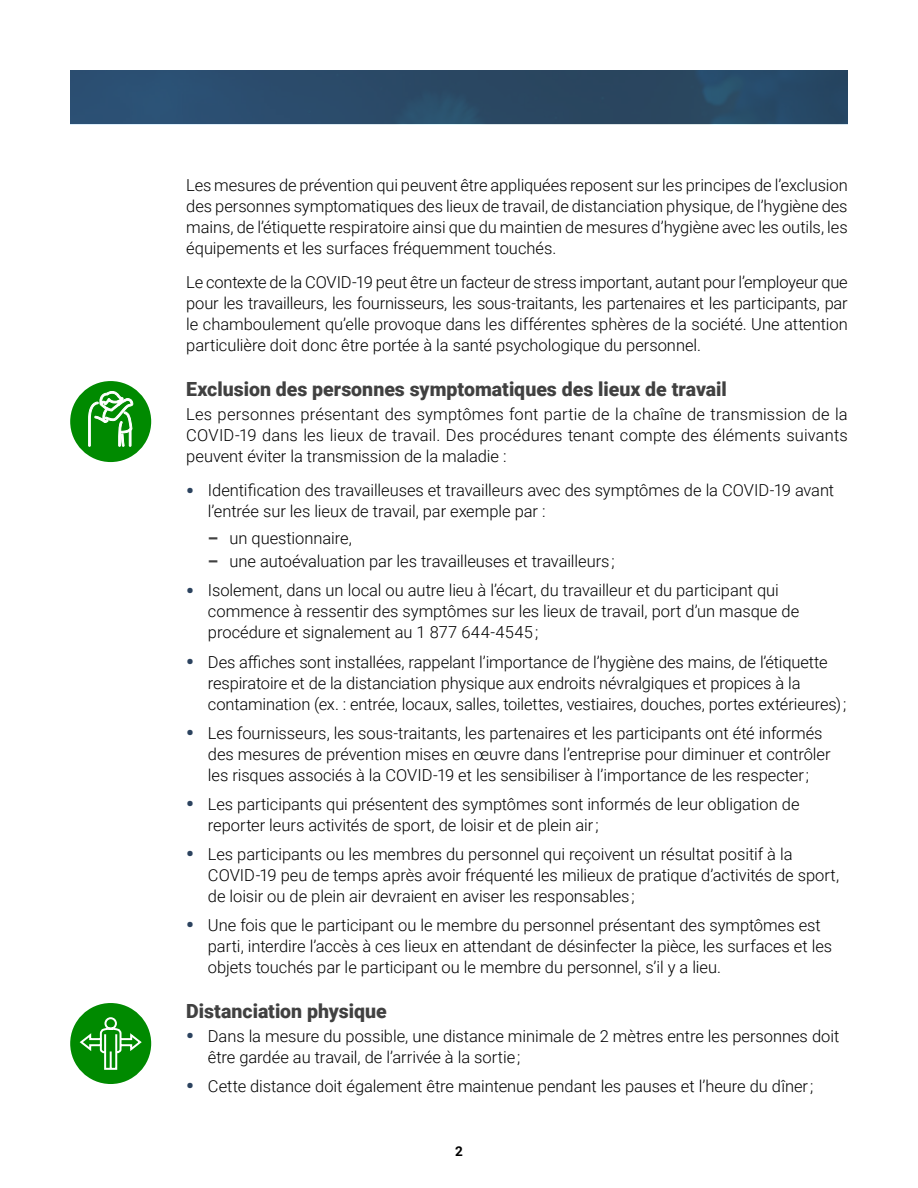
<style>
.page{position:relative;width:918px;height:1188px;background:#fff}
.page>*{position:absolute;margin:0;border:0;box-sizing:border-box;transform-origin:0 0}
.Sous-titre__H3{font:900 19.5px "Roboto";color:#414141}
.Texte_courant__P{font:300 16.5px/21px "Roboto";letter-spacing:-.005em;color:#000}
.t1{font:700 13.5px "Roboto";color:#000}
.s1{font-weight:900;font-size:21px;color:#2b425e}
.s2{font-weight:900;color:#414141}
</style>
<div class="page">
<img style="left:70px;top:70px;width:778px;height:54px">
<div style="left:70px;top:381px;width:81px;height:81px;background:#008a00;border-radius:50%"></div>
<svg style="left:88px;top:391px;width:45px;height:56px"></svg>
<div style="left:70px;top:1003px;width:81px;height:81px;background:#008a00;border-radius:50%"></div>
<svg style="left:78px;top:1016px;width:65px;height:55px"></svg>
<p class="Texte_courant__P" style="left:186px;top:174px;width:663px;text-align:justify">Les mesures de prévention qui peuvent être appliquées reposent sur les principes de l’exclusion des personnes symptomatiques des lieux de travail, de distanciation physique, de l’hygiène des mains, de l’étiquette respiratoire ainsi que du maintien de mesures d’hygiène avec les outils, les équipements et les surfaces fréquemment touchés.</p>
<p class="Texte_courant__P" style="left:186px;top:271px;width:663px;text-align:justify">Le contexte de la COVID-19 peut être un facteur de stress important, autant pour l’employeur que pour les travailleurs, les fournisseurs, les sous-traitants, les partenaires et les participants, par le chamboulement qu’elle provoque dans les différentes sphères de la société. Une attention particulière doit donc être portée à la santé psychologique du personnel.</p>
<h3 class="Sous-titre__H3" style="left:186px;top:375px;width:542px">Exclusion des personnes symptomatiques des lieux de travail</h3>
<p class="Texte_courant__P" style="left:186px;top:403px;width:663px;text-align:justify">Les personnes présentant des symptômes font partie de la chaîne de transmission de la COVID-19 dans les lieux de travail. Des procédures tenant compte des éléments suivants peuvent éviter la transmission de la maladie :</p>
<p class="Texte_courant__P" style="left:208px;top:479px;width:628px;text-indent:-22px"><span class="s1">•</span> Identification des travailleuses et travailleurs avec des symptômes de la COVID-19 avant l’entrée sur les lieux de travail, par exemple par :</p>
<p class="Texte_courant__P" style="left:208px;top:527px;width:145px"><span class="s2">–</span> un questionnaire,</p>
<p class="Texte_courant__P" style="left:208px;top:550px;width:408px"><span class="s2">–</span> une autoévaluation par les travailleuses et travailleurs ;</p>
<p class="Texte_courant__P" style="left:208px;top:579px;width:593px;text-indent:-22px"><span class="s1">•</span> Isolement, dans un local ou autre lieu à l’écart, du travailleur et du participant qui commence à ressentir des symptômes sur les lieux de travail, port d’un masque de procédure et signalement au 1 877 644-4545 ;</p>
<p class="Texte_courant__P" style="left:208px;top:651px;width:640px;text-indent:-22px"><span class="s1">•</span> Des affiches sont installées, rappelant l’importance de l’hygiène des mains, de l’étiquette respiratoire et de la distanciation physique aux endroits névralgiques et propices à la contamination (ex. : entrée, locaux, salles, toilettes, vestiaires, douches, portes extérieures) ;</p>
<p class="Texte_courant__P" style="left:208px;top:722px;width:624px;text-indent:-22px"><span class="s1">•</span> Les fournisseurs, les sous-traitants, les partenaires et les participants ont été informés des mesures de prévention mises en œuvre dans l’entreprise pour diminuer et contrôler les risques associés à la COVID-19 et les sensibiliser à l’importance de les respecter ;</p>
<p class="Texte_courant__P" style="left:208px;top:793px;width:593px;text-indent:-22px"><span class="s1">•</span> Les participants qui présentent des symptômes sont informés de leur obligation de reporter leurs activités de sport, de loisir et de plein air ;</p>
<p class="Texte_courant__P" style="left:208px;top:843px;width:633px;text-indent:-22px"><span class="s1">•</span> Les participants ou les membres du personnel qui reçoivent un résultat positif à la<br>COVID-19 peu de temps après avoir fréquenté les milieux de pratique d’activités de sport, de loisir ou de plein air devraient en aviser les responsables ;</p>
<p class="Texte_courant__P" style="left:208px;top:914px;width:626px;text-indent:-22px"><span class="s1">•</span> Une fois que le participant ou le membre du personnel présentant des symptômes est parti, interdire l’accès à ces lieux en attendant de désinfecter la pièce, les surfaces et les objets touchés par le participant ou le membre du personnel, s’il y a lieu.</p>
<h3 class="Sous-titre__H3" style="left:186px;top:997px;width:202px">Distanciation physique</h3>
<p class="Texte_courant__P" style="left:208px;top:1025px;width:633px;text-indent:-22px"><span class="s1">•</span> Dans la mesure du possible, une distance minimale de 2 mètres entre les personnes doit être gardée au travail, de l’arrivée à la sortie ;</p>
<p class="Texte_courant__P" style="left:186px;top:1075px;width:629px"><span class="s1">•</span> Cette distance doit également être maintenue pendant les pauses et l’heure du dîner ;</p>
<p class="t1" style="left:455px;top:1141px;width:9px">2</p>
</div>
